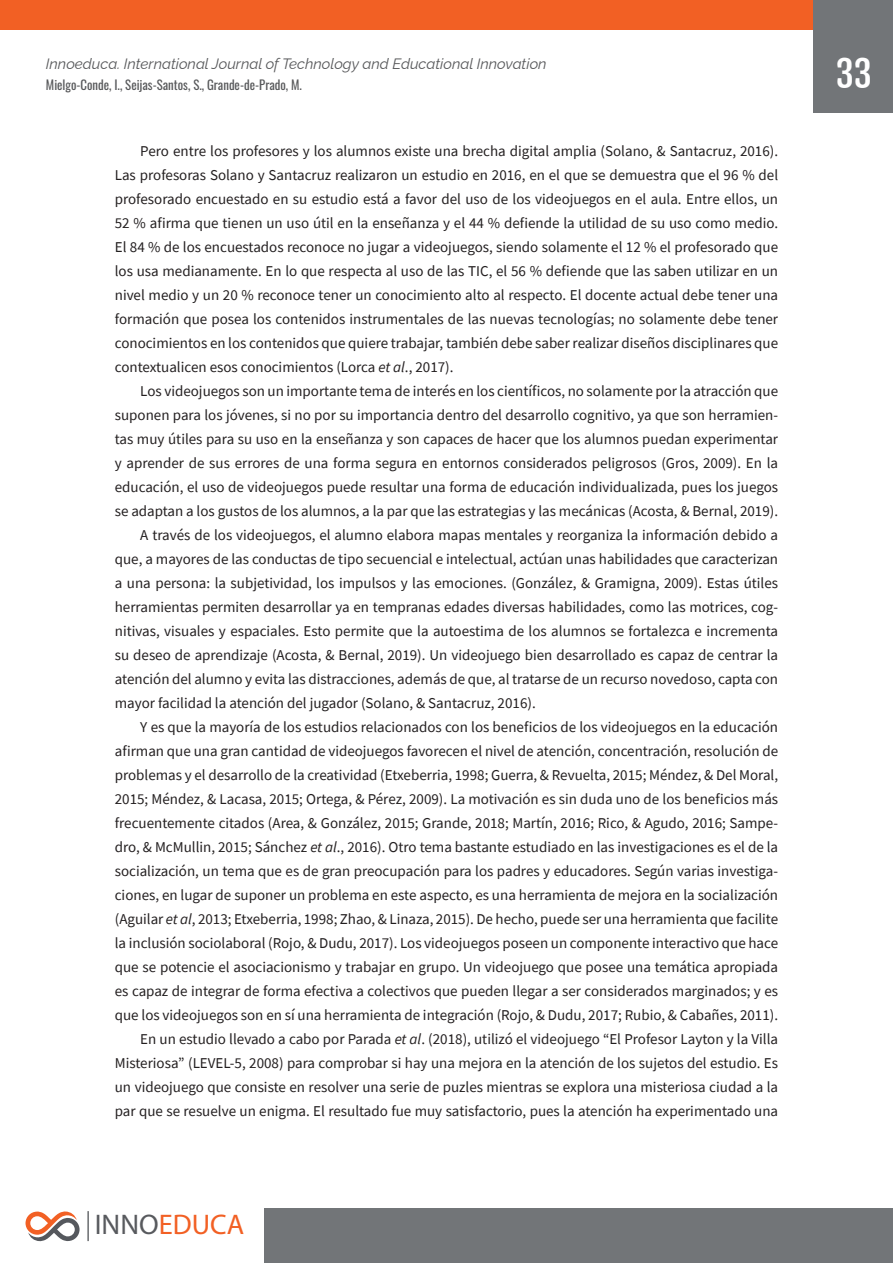
<style>
.page{position:relative;width:893px;height:1263px;background:#fff}
.page>*{position:absolute;margin:0;border:0;box-sizing:border-box;transform-origin:0 0}
.t1{font:36px "Fjalla One";color:#fff}
.t2{font:28.5px "Myriad Pro";color:#f26024}
.PARRAFO{font:15px/24px "Source Sans Pro";color:#231f20;text-align:justify}
.t3{font:italic 15px "Raleway";color:#57585a}
.t4{font:12.75px "Oswald";color:#57585a}
.s1{font-style:italic}
.s2{color:#585a5e}
</style>
<div class="page">
<div style="left:0;top:0;width:893px;height:30px;background:#f26024"></div>
<hr style="left:0;top:0;width:1px;height:112px;background:#727578">
<div style="left:814px;top:0;width:79px;height:112px;background:#727578"></div>
<div style="left:264px;top:1209px;width:629px;height:54px;background:#727578"></div>
<img style="left:87px;top:1211px;width:2px;height:30px">
<svg style="left:26px;top:1211px;width:54px;height:30px"></svg>
<p class="t3" style="left:46px;top:51px;width:502px">Innoeduca. International Journal of Technology and Educational Innovation</p>
<p class="t4" style="left:46px;top:74px;width:258px">Mielgo-Conde, I., Seijas-Santos, S., Grande-de-Prado, M.</p>
<p class="PARRAFO" style="left:115px;top:139px;width:665px;text-indent:26px">Pero entre los profesores y los alumnos existe una brecha digital amplia (Solano, &amp; Santacruz, 2016).<br>Las profesoras Solano y Santacruz realizaron un estudio en 2016, en el que se demuestra que el 96 % del profesorado encuestado en su estudio está a favor del uso de los videojuegos en el aula. Entre ellos, un 52 % afirma que tienen un uso útil en la enseñanza y el 44 % defiende la utilidad de su uso como medio.<br>El 84 % de los encuestados reconoce no jugar a videojuegos, siendo solamente el 12 % el profesorado que los usa medianamente. En lo que respecta al uso de las TIC, el 56 % defiende que las saben utilizar en un nivel medio y un 20 % reconoce tener un conocimiento alto al respecto. El docente actual debe tener una formación que posea los contenidos instrumentales de las nuevas tecnologías; no solamente debe tener conocimientos en los contenidos que quiere trabajar, también debe saber realizar diseños disciplinares que contextualicen esos conocimientos (Lorca <span class="s1">et al</span>., 2017).</p>
<p class="PARRAFO" style="left:115px;top:379px;width:665px;text-indent:26px">Los videojuegos son un importante tema de interés en los científicos, no solamente por la atracción que suponen para los jóvenes, si no por su importancia dentro del desarrollo cognitivo, ya que son herramien&shy;tas muy útiles para su uso en la enseñanza y son capaces de hacer que los alumnos puedan experimentar y aprender de sus errores de una forma segura en entornos considerados peligrosos (Gros, 2009). En la educación, el uso de videojuegos puede resultar una forma de educación individualizada, pues los juegos se adaptan a los gustos de los alumnos, a la par que las estrategias y las mecánicas (Acosta, &amp; Bernal, 2019).</p>
<p class="PARRAFO" style="left:115px;top:523px;width:665px;text-indent:26px">A través de los videojuegos, el alumno elabora mapas mentales y reorganiza la información debido a que, a mayores de las conductas de tipo secuencial e intelectual, actúan unas habilidades que caracterizan a una persona: la subjetividad, los impulsos y las emociones. (González, &amp; Gramigna, 2009). Estas útiles herramientas permiten desarrollar ya en tempranas edades diversas habilidades, como las motrices, cog&shy;nitivas, visuales y espaciales. Esto permite que la autoestima de los alumnos se fortalezca e incrementa su deseo de aprendizaje (Acosta, &amp; Bernal, 2019). Un videojuego bien desarrollado es capaz de centrar la atención del alumno y evita las distracciones, además de que, al tratarse de un recurso novedoso, capta con mayor facilidad la atención del jugador (Solano, &amp; Santacruz, 2016).</p>
<p class="PARRAFO" style="left:115px;top:715px;width:665px;text-indent:26px">Y es que la mayoría de los estudios relacionados con los beneficios de los videojuegos en la educación afirman que una gran cantidad de videojuegos favorecen el nivel de atención, concentración, resolución de problemas y el desarrollo de la creatividad (Etxeberria, 1998; Guerra, &amp; Revuelta, 2015; Méndez, &amp; Del Moral, 2015; Méndez, &amp; Lacasa, 2015; Ortega, &amp; Pérez, 2009). La motivación es sin duda uno de los beneficios más frecuentemente citados (Area, &amp; González, 2015; Grande, 2018; Martín, 2016; Rico, &amp; Agudo, 2016; Sampe&shy;dro, &amp; McMullin, 2015; Sánchez <span class="s1">et al</span>., 2016). Otro tema bastante estudiado en las investigaciones es el de la socialización, un tema que es de gran preocupación para los padres y educadores. Según varias investiga&shy;ciones, en lugar de suponer un problema en este aspecto, es una herramienta de mejora en la socialización (Aguilar <span class="s1">et al</span>, 2013; Etxeberria, 1998; Zhao, &amp; Linaza, 2015). De hecho, puede ser una herramienta que facilite la inclusión sociolaboral (Rojo, &amp; Dudu, 2017). Los videojuegos poseen un componente interactivo que hace que se potencie el asociacionismo y trabajar en grupo. Un videojuego que posee una temática apropiada es capaz de integrar de forma efectiva a colectivos que pueden llegar a ser considerados marginados; y es que los videojuegos son en sí una herramienta de integración (Rojo, &amp; Dudu, 2017; Rubio, &amp; Cabañes, 2011).</p>
<p class="PARRAFO" style="left:115px;top:1027px;width:665px;text-indent:26px">En un estudio llevado a cabo por Parada <span class="s1">et al</span>. (2018), utilizó el videojuego “El Profesor Layton y la Villa Misteriosa” (LEVEL-5, 2008) para comprobar si hay una mejora en la atención de los sujetos del estudio. Es un videojuego que consiste en resolver una serie de puzles mientras se explora una misteriosa ciudad a la par que se resuelve un enigma. El resultado fue muy satisfactorio, pues la atención ha experimentado una</p>
<h2 class="t2" style="left:95px;top:1207px;width:151px"><span class="s2">INNO</span>EDUCA</h2>
<h1 class="t1" style="left:836px;top:52px;width:38px">33</h1>
</div>
